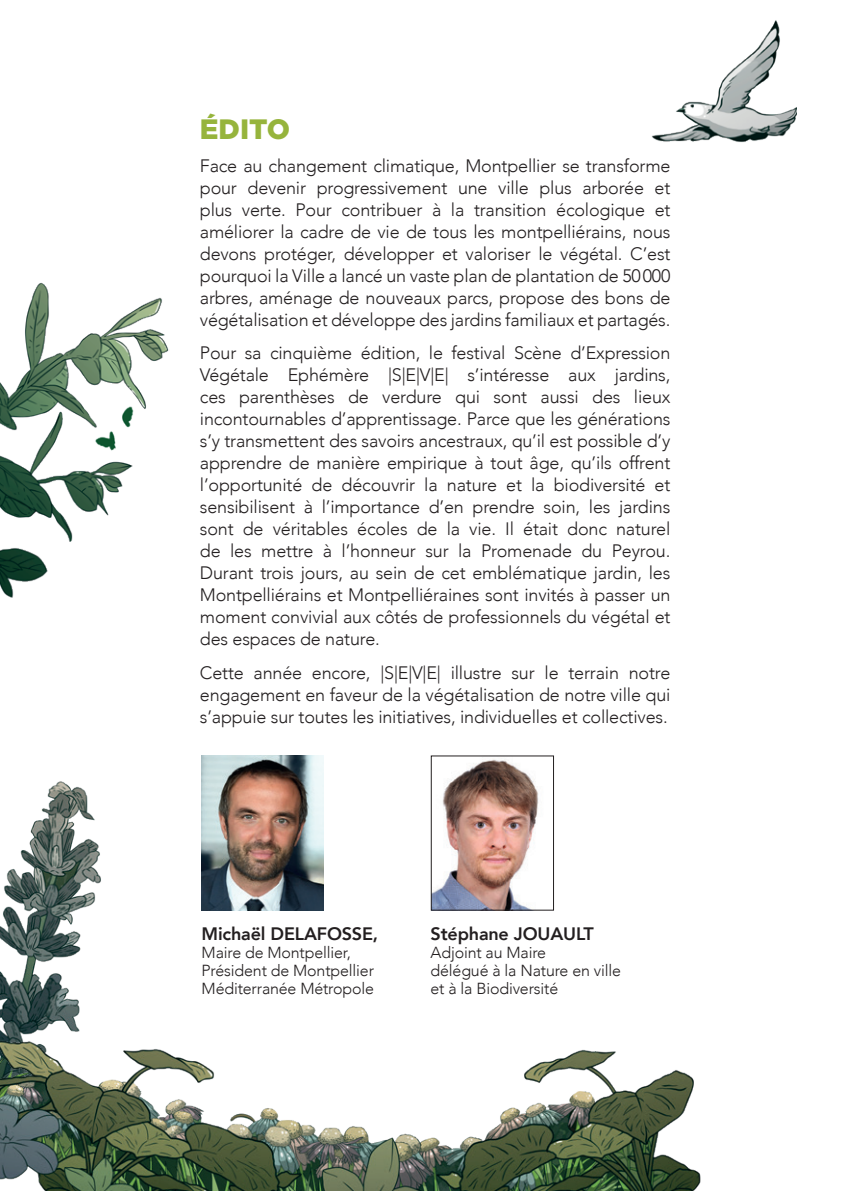
<style>
.page{position:relative;width:842px;height:1191px;background:#fff}
.page>*{position:absolute;margin:0;border:0;box-sizing:border-box;transform-origin:0 0}
.t1{font:900 28px "Gotham";color:#96b43c}
.t2{font:300 18px/22px "Avenir";letter-spacing:-.01em;color:#231f20;text-align:justify}
.t3{font:800 18px "Avenir";letter-spacing:-.01em;color:#231f20}
.t4{font:300 16px/18px "Avenir";letter-spacing:-.01em;color:#231f20}
</style>
<div class="page">
<img style="left:651px;top:20px;width:146px;height:123px">
<img style="left:0;top:282px;width:169px;height:316px">
<img style="left:91px;top:390px;width:54px;height:64px">
<img style="left:0;top:781px;width:101px;height:199px">
<img style="left:0;top:980px;width:701px;height:211px">
<img style="left:202px;top:756px;width:122px;height:154px">
<img style="left:433px;top:759px;width:106px;height:149px">
<div style="left:431px;top:755px;width:123px;height:155px;border:1px solid #231f20"></div>
<h1 class="t1" style="left:200px;top:109px;width:92px">ÉDITO</h1>
<p class="t2" style="left:200px;top:155px;width:472px">Face au changement climatique, Montpellier se transforme pour devenir progressivement une ville plus arborée et plus verte. Pour contribuer à la transition écologique et améliorer la cadre de vie de tous les montpelliérains, nous devons protéger, développer et valoriser le végétal. C’est pourquoi la Ville a lancé un vaste plan de plantation de 50000 arbres, aménage de nouveaux parcs, propose des bons de végétalisation et développe des jardins familiaux et partagés.</p>
<p class="t2" style="left:200px;top:342px;width:472px">Pour sa cinquième édition, le festival Scène d’Expression Végétale Ephémère |S|E|V|E| s’intéresse aux jardins, ces parenthèses de verdure qui sont aussi des lieux incontournables d’apprentissage. Parce que les générations s’y transmettent des savoirs ancestraux, qu’il est possible d’y apprendre de manière empirique à tout âge, qu’ils offrent l’opportunité de découvrir la nature et la biodiversité et sensibilisent à l’importance d’en prendre soin, les jardins sont de véritables écoles de la vie. Il était donc naturel de les mettre à l’honneur sur la Promenade du Peyrou.<br>Durant trois jours, au sein de cet emblématique jardin, les Montpelliérains et Montpelliéraines sont invités à passer un moment convivial aux côtés de professionnels du végétal et des espaces de nature.</p>
<p class="t2" style="left:200px;top:661px;width:472px">Cette année encore, |S|E|V|E| illustre sur le terrain notre engagement en faveur de la végétalisation de notre ville qui s’appuie sur toutes les initiatives, individuelles et collectives.</p>
<p class="t3" style="left:202px;top:919px;width:178px">Michaël DELAFOSSE,</p>
<p class="t4" style="left:202px;top:943px;width:174px">Maire de Montpellier,<br>Président de Montpellier<br>Méditerranée Métropole</p>
<p class="t3" style="left:431px;top:919px;width:165px">Stéphane JOUAULT</p>
<p class="t4" style="left:431px;top:943px;width:192px">Adjoint au Maire<br>délégué à la Nature en ville et à la Biodiversité</p>
</div>
